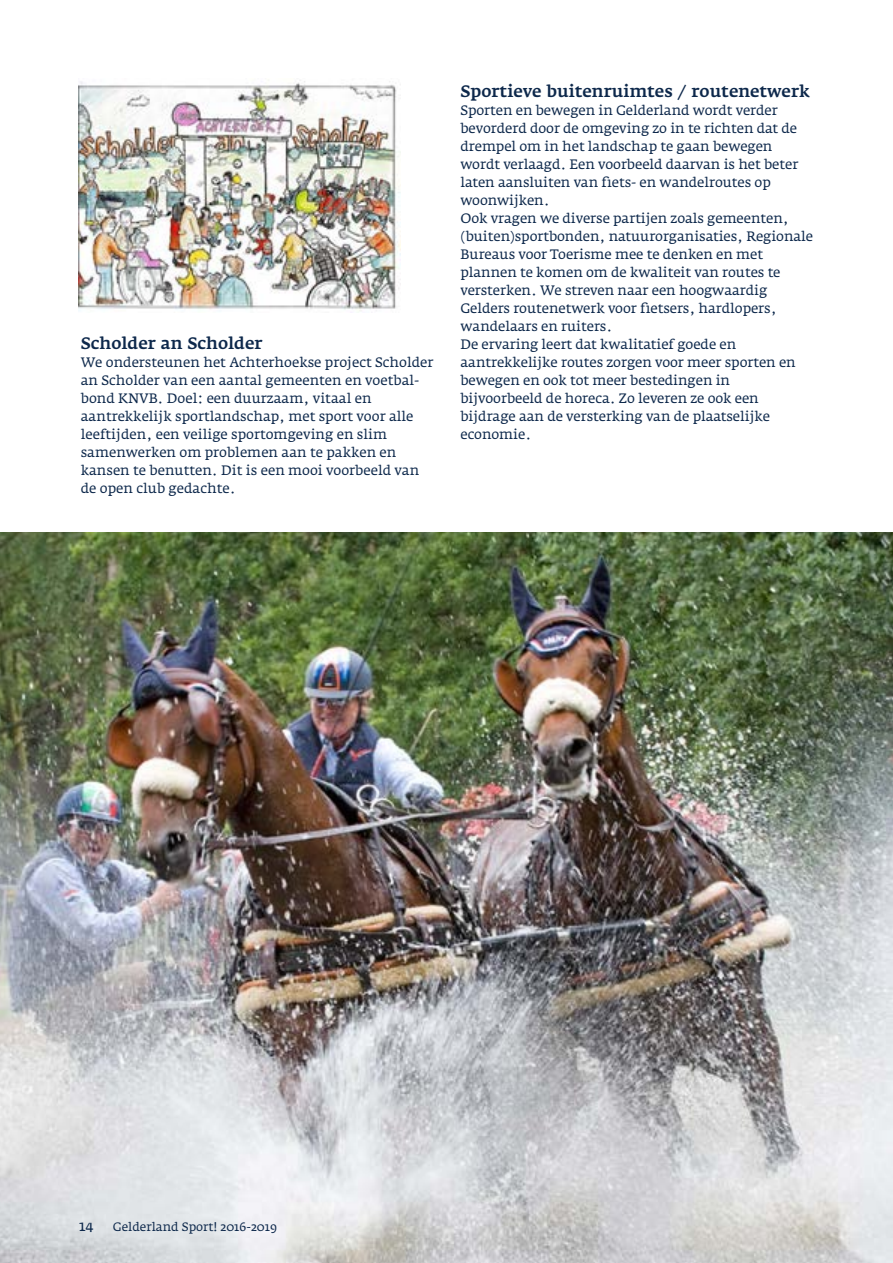
<style>
.page{position:relative;width:893px;height:1263px;background:#fff}
.page>*{position:absolute;margin:0;border:0;box-sizing:border-box;transform-origin:0 0}
.t1{font:16.5px "Fedra Serif A Medium TF";color:#0d284b}
.t2{font:15px "Fedra Serif A Book SC";color:#0d284b}
.t3{font:13.5px/18px "Fedra Serif A";letter-spacing:-.005em;color:#0d284b}
.t4{font:12px "Fedra Serif A";color:#0d284b}
</style>
<div class="page">
<img style="left:0;top:532px;width:893px;height:731px">
<img style="left:79px;top:80px;width:322px;height:233px">
<p class="t1" style="left:81px;top:334px;width:183px">Scholder an Scholder</p>
<p class="t3" style="left:81px;top:353px;width:354px">We ondersteunen het Achterhoekse project Scholder an Scholder van een aantal gemeenten en voetbal&shy;bond KNVB. Doel: een duurzaam, vitaal en aantrekkelijk sportlandschap, met sport voor alle leeftijden, een veilige sportomgeving en slim samenwerken om problemen aan te pakken en kansen te benutten. Dit is een mooi voorbeeld van de open club gedachte.</p>
<p class="t1" style="left:460px;top:82px;width:351px">Sportieve buitenruimtes / routenetwerk</p>
<p class="t3" style="left:460px;top:101px;width:354px">Sporten en bewegen in Gelderland wordt verder bevorderd door de omgeving zo in te richten dat de drempel om in het landschap te gaan bewegen wordt verlaagd. Een voorbeeld daarvan is het beter laten aansluiten van fiets- en wandelroutes op woonwijken.<br>Ook vragen we diverse partijen zoals gemeenten, (buiten)sportbonden, natuurorganisaties, Regionale Bureaus voor Toerisme mee te denken en met plannen te komen om de kwaliteit van routes te versterken. We streven naar een hoogwaardig Gelders routenetwerk voor fietsers, hardlopers, wandelaars en ruiters.<br>De ervaring leert dat kwalitatief goede en aantrekkelijke routes zorgen voor meer sporten en bewegen en ook tot meer bestedingen in bijvoorbeeld de horeca. Zo leveren ze ook een bijdrage aan de versterking van de plaatselijke economie.</p>
<p class="t2" style="left:79px;top:1217px;width:16px">14</p>
<p class="t4" style="left:113px;top:1220px;width:165px">Gelderland Sport! 2016-2019</p>
</div>
